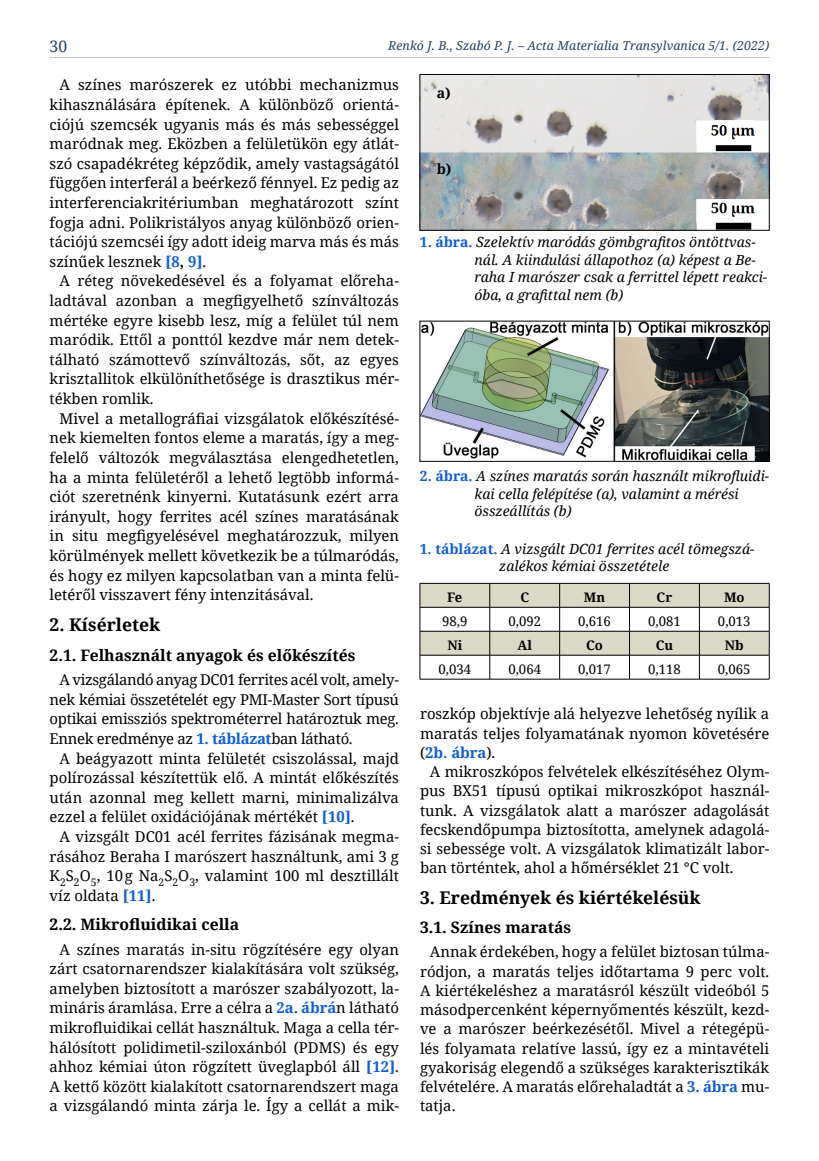
<style>
.page{position:relative;width:819px;height:1161px;background:#fff}
.page>*{position:absolute;margin:0;border:0;box-sizing:border-box;transform-origin:0 0}
.t1{font:700 17.5px "Noto Serif";color:#000}
.t2{font:700 15.75px "Noto Serif";color:#000}
.t3{font:15.75px "Noto Serif";color:#244061}
.t4{font:14.88px/19.6px "Noto Serif";color:#000;text-align:justify}
.t5{font:italic 14px/17.5px "Noto Serif";color:#000}
.t6{font:700 14px "Noto Serif";color:#000}
.t7{font:13.12px "Noto Serif";color:#000}
.t8{font:700 13.12px "Noto Serif";color:#000}
.t9{font:italic 12.25px "Noto Serif";letter-spacing:.01em;color:#244061}
.s1{font-weight:700;color:#0f5dd8}
.s2{font-weight:700}
.s3{font-weight:700;font-style:normal;color:#0f5dd8}
</style>
<div class="page">
<hr style="left:50px;top:57px;width:719px;height:1px;background:#c6c6c6">
<img style="left:422px;top:76px;width:345px;height:152px">
<div style="left:420px;top:74px;width:349px;height:156px;border:1px solid #000"></div>
<svg style="left:419px;top:583px;width:351px;height:96px"></svg>
<hr style="left:420px;top:679px;width:69px;height:1px;background:#000">
<hr style="left:489px;top:679px;width:70px;height:1px;background:#000">
<hr style="left:559px;top:679px;width:70px;height:1px;background:#000">
<hr style="left:629px;top:679px;width:70px;height:1px;background:#000">
<hr style="left:699px;top:679px;width:70px;height:1px;background:#000">
<img style="left:422px;top:323px;width:345px;height:136px">
<p class="t3" style="left:50px;top:35px;width:19px">30</p>
<p class="t9" style="left:388px;top:37px;width:383px">Renkó J. B., Szabó P. J. – Acta Materialia Transylvanica 5/1. (2022)</p>
<p class="t4" style="left:50px;top:75px;width:351px;text-indent:10px">A színes marószerek ez utóbbi mechanizmus kihasználására építenek. A különböző orientá&shy;ciójú szemcsék ugyanis más és más sebességgel maródnak meg. Eközben a felületükön egy átlát&shy;szó csapadékréteg képződik, amely vastagságától függően interferál a beérkező fénnyel. Ez pedig az interferenciakritériumban meghatározott színt fogja adni. Polikristályos anyag különböző orien&shy;tációjú szemcséi így adott ideig marva más és más színűek lesznek <span class="s1">[8</span><span class="s2">,</span> <span class="s1">9]</span>.</p>
<p class="t4" style="left:50px;top:271px;width:351px;text-indent:10px">A réteg növekedésével és a folyamat előreha&shy;ladtával azonban a megfigyelhető színváltozás mértéke egyre kisebb lesz, míg a felület túl nem maródik. Ettől a ponttól kezdve már nem detek&shy;tálható számottevő színváltozás, sőt, az egyes krisztallitok elkülöníthetősége is drasztikus mér&shy;tékben romlik.</p>
<p class="t4" style="left:50px;top:408px;width:351px;text-indent:10px">Mivel a metallográfiai vizsgálatok előkészítésé&shy;nek kiemelten fontos eleme a maratás, így a meg&shy;felelő változók megválasztása elengedhetetlen, ha a minta felületéről a lehető legtöbb informá&shy;ciót szeretnénk kinyerni. Kutatásunk ezért arra irányult, hogy ferrites acél színes maratásának in situ megfigyelésével meghatározzuk, milyen körülmények mellett következik be a túlmaródás, és hogy ez milyen kapcsolatban van a minta felü&shy;letéről visszavert fény intenzitásával.</p>
<p class="t1" style="left:50px;top:613px;width:112px">2. Kísérletek</p>
<p class="t2" style="left:50px;top:644px;width:307px">2.1. Felhasznált anyagok és előkészítés</p>
<p class="t4" style="left:50px;top:669px;width:351px;text-indent:10px">A vizsgálandó anyag DC01 ferrites acél volt, amely&shy;nek kémiai összetételét egy PMI-Master Sort típusú optikai emissziós spektrométerrel határoztuk meg.<br>Ennek eredménye az <span class="s1">1. táblázat</span>ban látható.</p>
<p class="t4" style="left:50px;top:748px;width:351px;text-indent:10px">A beágyazott minta felületét csiszolással, majd polírozással készítettük elő. A mintát előkészítés után azonnal meg kellett marni, minimalizálva ezzel a felület oxidációjának mértékét <span class="s1">[10]</span>.</p>
<p class="t4" style="left:50px;top:826px;width:351px;text-indent:10px">A vizsgált DC01 acél ferrites fázisának megma&shy;rásához Beraha I marószert használtunk, ami 3 g K<sub>2</sub>S<sub>2</sub>O<sub>5</sub>, 10g Na<sub>2</sub>S<sub>2</sub>O<sub>3</sub>, valamint 100 ml desztillált víz oldata <span class="s1">[11]</span>.</p>
<p class="t2" style="left:50px;top:913px;width:191px">2.2. Mikrofluidikai cella</p>
<p class="t4" style="left:50px;top:939px;width:351px;text-indent:10px">A színes maratás in-situ rögzítésére egy olyan zárt csatornarendszer kialakítására volt szükség, amelyben biztosított a marószer szabályozott, la&shy;mináris áramlása. Erre a célra a <span class="s1">2a. ábrá</span>n látható mikrofluidikai cellát használtuk. Maga a cella tér&shy;hálósított polidimetil-sziloxánból (PDMS) és egy ahhoz kémiai úton rögzített üveglapból áll <span class="s1">[12]</span>.<br>A kettő között kialakított csatornarendszert maga a vizsgálandó minta zárja le. Így a cellát a mik-</p>
<p class="t6" style="left:436px;top:83px;width:15px">a)</p>
<p class="t6" style="left:436px;top:159px;width:16px">b)</p>
<p class="t5" style="left:474px;top:233px;width:294px;text-indent:-55px"><span class="s3">1. ábra.</span> Szelektív maródás gömbgrafitos öntöttvas&shy;nál. A kiindulási állapothoz (a) képest a Be&shy;raha I marószer csak a ferrittel lépett reakci&shy;óba, a grafittal nem (b)</p>
<p class="t5" style="left:474px;top:467px;width:296px;text-indent:-55px"><span class="s3">2. ábra.</span> A színes maratás során használt mikrofluidi&shy;kai cella felépítése (a), valamint a mérési összeállítás (b)</p>
<p class="t5" style="left:420px;top:539px;width:336px;text-align:center"><span class="s3">1. táblázat.</span> A vizsgált DC01 ferrites acél tömegszá&shy;zalékos kémiai összetétele</p>
<p class="t8" style="left:447px;top:588px;width:17px">Fe</p>
<p class="t8" style="left:520px;top:588px;width:10px">C</p>
<p class="t8" style="left:584px;top:588px;width:23px">Mn</p>
<p class="t8" style="left:656px;top:588px;width:17px">Cr</p>
<p class="t8" style="left:724px;top:588px;width:22px">Mo</p>
<p class="t7" style="left:442px;top:612px;width:27px">98,9</p>
<p class="t7" style="left:508px;top:612px;width:34px">0,092</p>
<p class="t7" style="left:578px;top:612px;width:34px">0,616</p>
<p class="t7" style="left:648px;top:612px;width:34px">0,081</p>
<p class="t7" style="left:718px;top:612px;width:34px">0,013</p>
<p class="t8" style="left:447px;top:636px;width:16px">Ni</p>
<p class="t8" style="left:517px;top:636px;width:16px">Al</p>
<p class="t8" style="left:586px;top:636px;width:18px">Co</p>
<p class="t8" style="left:655px;top:636px;width:19px">Cu</p>
<p class="t8" style="left:724px;top:636px;width:20px">Nb</p>
<p class="t7" style="left:438px;top:660px;width:34px">0,034</p>
<p class="t7" style="left:508px;top:660px;width:34px">0,064</p>
<p class="t7" style="left:578px;top:660px;width:34px">0,017</p>
<p class="t7" style="left:648px;top:660px;width:34px">0,118</p>
<p class="t7" style="left:718px;top:660px;width:34px">0,065</p>
<p class="t4" style="left:420px;top:704px;width:351px">roszkóp objektívje alá helyezve lehetőség nyílik a maratás teljes folyamatának nyomon követésére (<span class="s1">2b. ábra</span>).</p>
<p class="t4" style="left:420px;top:761px;width:351px;text-indent:10px">A mikroszkópos felvételek elkészítéséhez Olym&shy;pus BX51 típusú optikai mikroszkópot használ&shy;tunk. A vizsgálatok alatt a marószer adagolását fecskendőpumpa biztosította, amelynek adagolá&shy;si sebessége volt. A vizsgálatok klimatizált labor&shy;ban történtek, ahol a hőmérséklet 21 °C volt.</p>
<p class="t1" style="left:420px;top:886px;width:282px">3. Eredmények és kiértékelésük</p>
<p class="t2" style="left:420px;top:916px;width:153px">3.1. Színes maratás</p>
<p class="t4" style="left:420px;top:942px;width:351px;text-indent:10px">Annak érdekében, hogy a felület biztosan túlma&shy;ródjon, a maratás teljes időtartama 9 perc volt.<br>A kiértékeléshez a maratásról készült videóból 5 másodpercenként képernyőmentés készült, kezd&shy;ve a marószer beérkezésétől. Mivel a rétegépü&shy;lés folyamata relatíve lassú, így ez a mintavételi gyakoriság elegendő a szükséges karakterisztikák felvételére. A maratás előrehaladtát a <span class="s1">3. ábra</span> mu&shy;tatja.</p>
</div>
